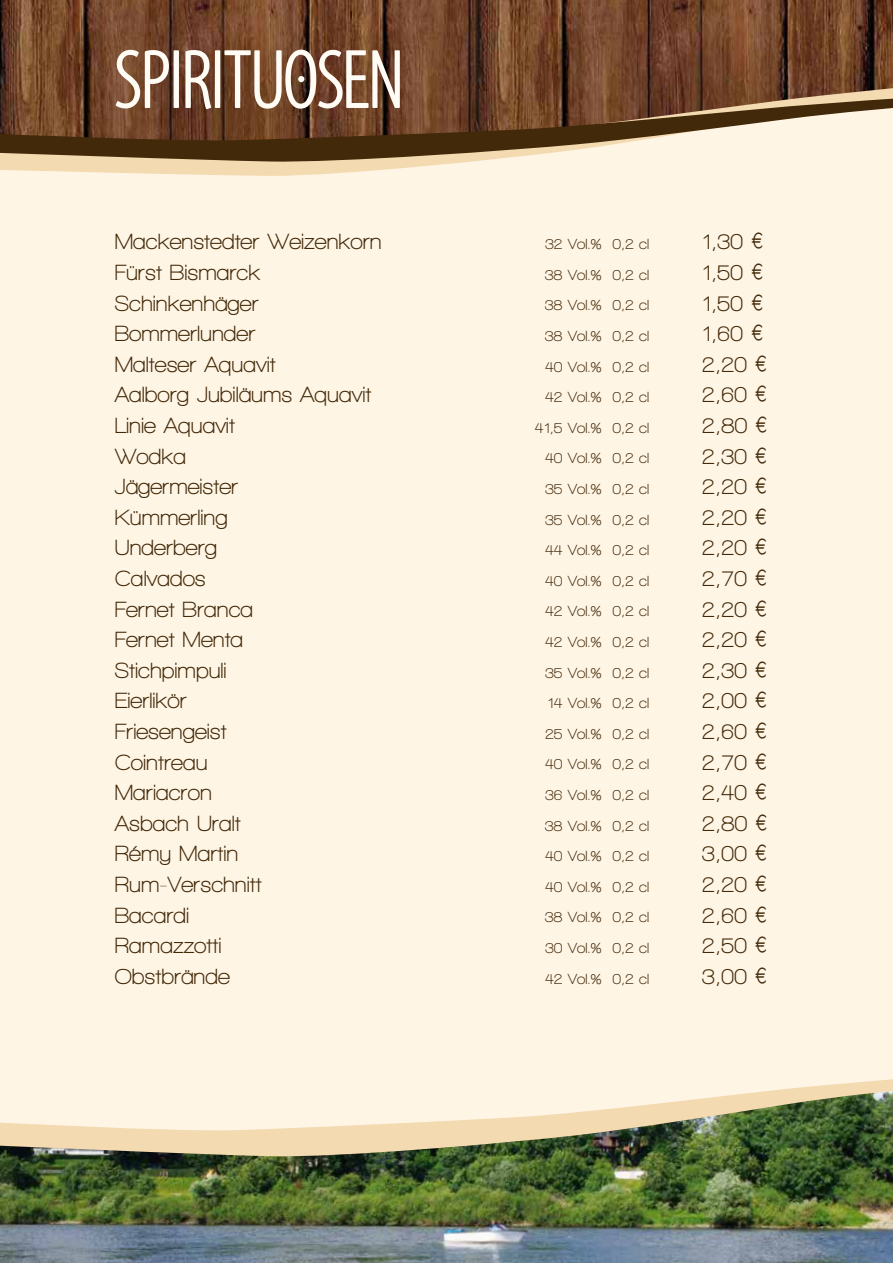
<style>
.page{position:relative;width:893px;height:1263px;background:#fff}
.page>*{position:absolute;margin:0;border:0;box-sizing:border-box;transform-origin:0 0}
.t1{font:condensed 85.35px "Santana";color:#fffbf5}
.t2{font:700 22.5px/30.6px "Walkway";color:#422909}
.t3{font:700 15px/30.6px "Walkway";color:#422909;text-align:right}
.s1{font-family:"Euro Collection";font-weight:400}
</style>
<div class="page">
<img style="left:0;top:0;width:893px;height:87px">
<img style="left:0;top:1158px;width:893px;height:105px">
<div style="left:0;top:176px;width:893px;height:902px;background:#fff5e5"></div>
<svg style="left:0;top:87px;width:893px;height:89px;background:#bba087"></svg>
<svg style="left:0;top:98px;width:893px;height:65px;background:#896c51"></svg>
<svg style="left:0;top:1078px;width:893px;height:80px;background:#c8c2a5"></svg>
<h1 class="t1" style="left:115px;top:38px;width:289px">SPIRITUOSEN</h1>
<p class="t2" style="left:115px;top:226px;width:268px">Mackenstedter Weizenkorn<br>Fürst Bismarck<br>Schinkenhäger<br>Bommerlunder<br>Malteser Aquavit<br>Aalborg Jubiläums Aquavit<br>Linie Aquavit<br>Wodka<br>Jägermeister<br>Kümmerling<br>Underberg<br>Calvados<br>Fernet Branca<br>Fernet Menta<br>Stichpimpuli<br>Eierlikör<br>Friesengeist<br>Cointreau<br>Mariacron<br>Asbach Uralt<br>Rémy Martin<br>Rum-Verschnitt<br>Bacardi<br>Ramazzotti<br>Obstbrände</p>
<p class="t3" style="left:535px;top:229px;width:116px">32 Vol.% 0,2 cl<br>38 Vol.% 0,2 cl<br>38 Vol.% 0,2 cl<br>38 Vol.% 0,2 cl<br>40 Vol.% 0,2 cl<br>42 Vol.% 0,2 cl<br>41,5 Vol.% 0,2 cl<br>40 Vol.% 0,2 cl<br>35 Vol.% 0,2 cl<br>35 Vol.% 0,2 cl<br>44 Vol.% 0,2 cl<br>40 Vol.% 0,2 cl<br>42 Vol.% 0,2 cl<br>42 Vol.% 0,2 cl<br>35 Vol.% 0,2 cl<br>14 Vol.% 0,2 cl<br>25 Vol.% 0,2 cl<br>40 Vol.% 0,2 cl<br>36 Vol.% 0,2 cl<br>38 Vol.% 0,2 cl<br>40 Vol.% 0,2 cl<br>40 Vol.% 0,2 cl<br>38 Vol.% 0,2 cl<br>30 Vol.% 0,2 cl<br>42 Vol.% 0,2 cl</p>
<p class="t2" style="left:702px;top:226px;width:67px">1,30 <span class="s1">C<br></span>1,50 <span class="s1">C<br></span>1,50 <span class="s1">C<br></span>1,60 <span class="s1">C<br></span>2,20 <span class="s1">C<br></span>2,60 <span class="s1">C<br></span>2,80 <span class="s1">C<br></span>2,30 <span class="s1">C<br></span>2,20 <span class="s1">C<br></span>2,20 <span class="s1">C<br></span>2,20 <span class="s1">C<br></span>2,70 <span class="s1">C<br></span>2,20 <span class="s1">C<br></span>2,20 <span class="s1">C<br></span>2,30 <span class="s1">C<br></span>2,00 <span class="s1">C<br></span>2,60 <span class="s1">C<br></span>2,70 <span class="s1">C<br></span>2,40 <span class="s1">C<br></span>2,80 <span class="s1">C<br></span>3,00 <span class="s1">C<br></span>2,20 <span class="s1">C<br></span>2,60 <span class="s1">C<br></span>2,50 <span class="s1">C<br></span>3,00 <span class="s1">C</span></p>
</div>
